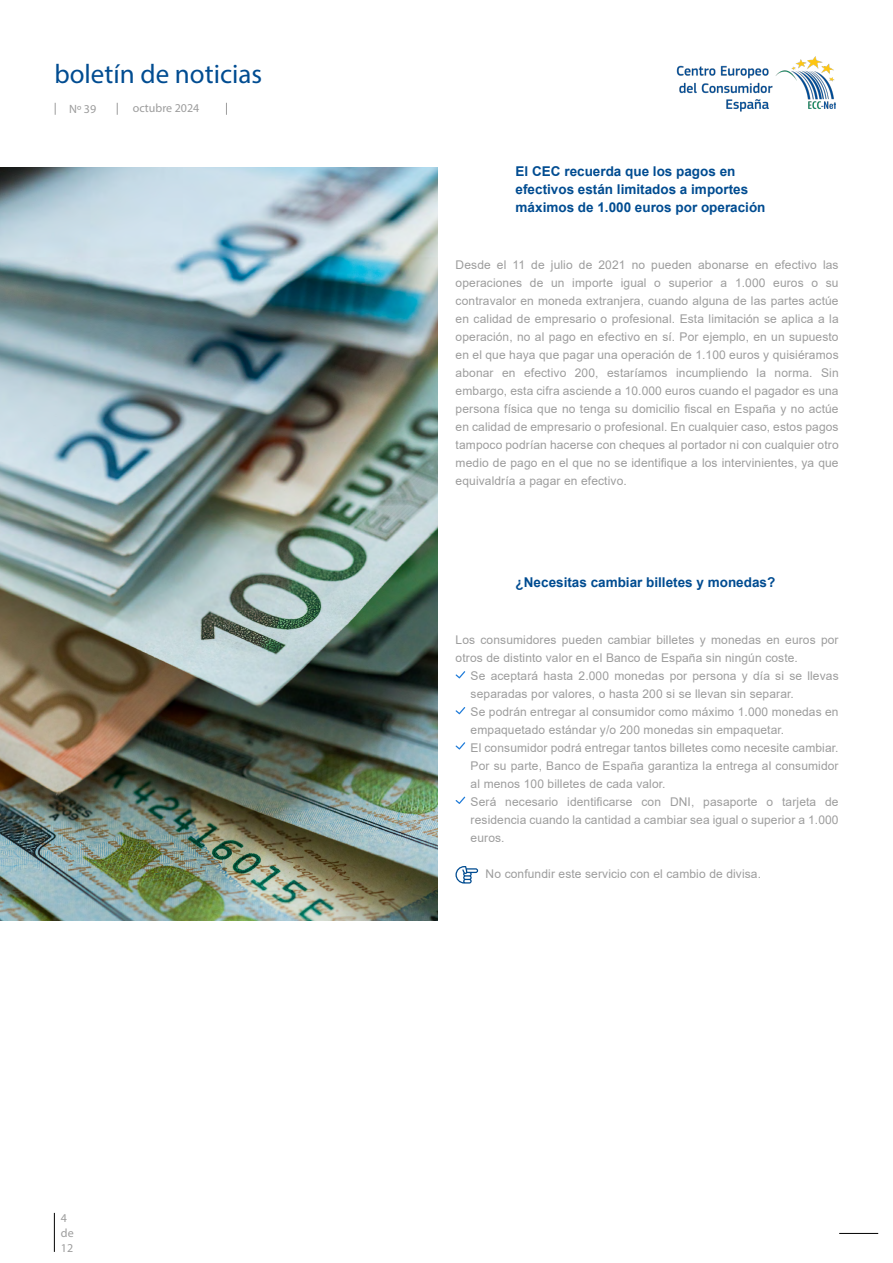
<style>
.page{position:relative;width:893px;height:1263px;background:#fff}
.page>*{position:absolute;margin:0;border:0;box-sizing:border-box;transform-origin:0 0}
.t1{font:27px "Myriad Pro";color:#004c91}
.t2{font:700 13.5px/18px "Arial";color:#004c91}
.t3{font:12px/18px "Arial";letter-spacing:.01em;color:#9d9d9d}
.t4{font:12px/15px "Myriad Pro";color:#9d9d9d}
</style>
<div class="page">
<svg style="left:55px;top:103px;width:1px;height:12px"></svg>
<svg style="left:117px;top:103px;width:1px;height:12px"></svg>
<svg style="left:226px;top:103px;width:1px;height:12px"></svg>
<hr style="left:839px;top:1233px;width:39px;height:1px;background:#000">
<img style="left:676px;top:56px;width:159px;height:56px">
<hr style="left:54px;top:1213px;width:1px;height:39px;background:#000">
<img style="left:0;top:167px;width:437px;height:753px">
<svg style="left:456px;top:671px;width:9px;height:7px"></svg>
<svg style="left:456px;top:707px;width:9px;height:7px"></svg>
<svg style="left:456px;top:742px;width:9px;height:7px"></svg>
<svg style="left:455px;top:866px;width:23px;height:17px"></svg>
<svg style="left:456px;top:797px;width:9px;height:7px"></svg>
<h1 class="t1" style="left:54px;top:57px;width:209px">boletín de noticias</h1>
<p class="t4" style="left:69px;top:101px;width:29px">Nº 39</p>
<p class="t4" style="left:133px;top:101px;width:68px">octubre 2024</p>
<p class="t4" style="left:61px;top:1210px;width:14px">4 de<br>12</p>
<p class="t2" style="left:516px;top:162px;width:251px">El CEC recuerda que los pagos en efectivos están limitados a importes máximos de 1.000 euros por operación</p>
<p class="t3" style="left:456px;top:256px;width:385px;text-align:justify">Desde el 11 de julio de 2021 no pueden abonarse en efectivo las operaciones de un importe igual o superior a 1.000 euros o su contravalor en moneda extranjera, cuando alguna de las partes actúe en calidad de empresario o profesional. Esta limitación se aplica a la operación, no al pago en efectivo en sí. Por ejemplo, en un supuesto en el que haya que pagar una operación de 1.100 euros y quisiéramos abonar en efectivo 200, estaríamos incumpliendo la norma. Sin embargo, esta cifra asciende a 10.000 euros cuando el pagador es una persona física que no tenga su domicilio fiscal en España y no actúe en calidad de empresario o profesional. En cualquier caso, estos pagos tampoco podrían hacerse con cheques al portador ni con cualquier otro medio de pago en el que no se identifique a los intervinientes, ya que equivaldría a pagar en efectivo.</p>
<p class="t2" style="left:516px;top:573px;width:261px">¿Necesitas cambiar billetes y monedas?</p>
<p class="t3" style="left:456px;top:630px;width:384px">Los consumidores pueden cambiar billetes y monedas en euros por otros de distinto valor en el Banco de España sin ningún coste.</p>
<p class="t3" style="left:471px;top:666px;width:369px">Se aceptará hasta 2.000 monedas por persona y día si se llevas separadas por valores, o hasta 200 si se llevan sin separar.<br>Se podrán entregar al consumidor como máximo 1.000 monedas en empaquetado estándar y/o 200 monedas sin empaquetar.<br>El consumidor podrá entregar tantos billetes como necesite cambiar.<br>Por su parte, Banco de España garantiza la entrega al consumidor al menos 100 billetes de cada valor.<br>Será necesario identificarse con DNI, pasaporte o tarjeta de residencia cuando la cantidad a cambiar sea igual o superior a 1.000 euros.</p>
<p class="t3" style="left:486px;top:864px;width:277px">No confundir este servicio con el cambio de divisa.</p>
</div>
